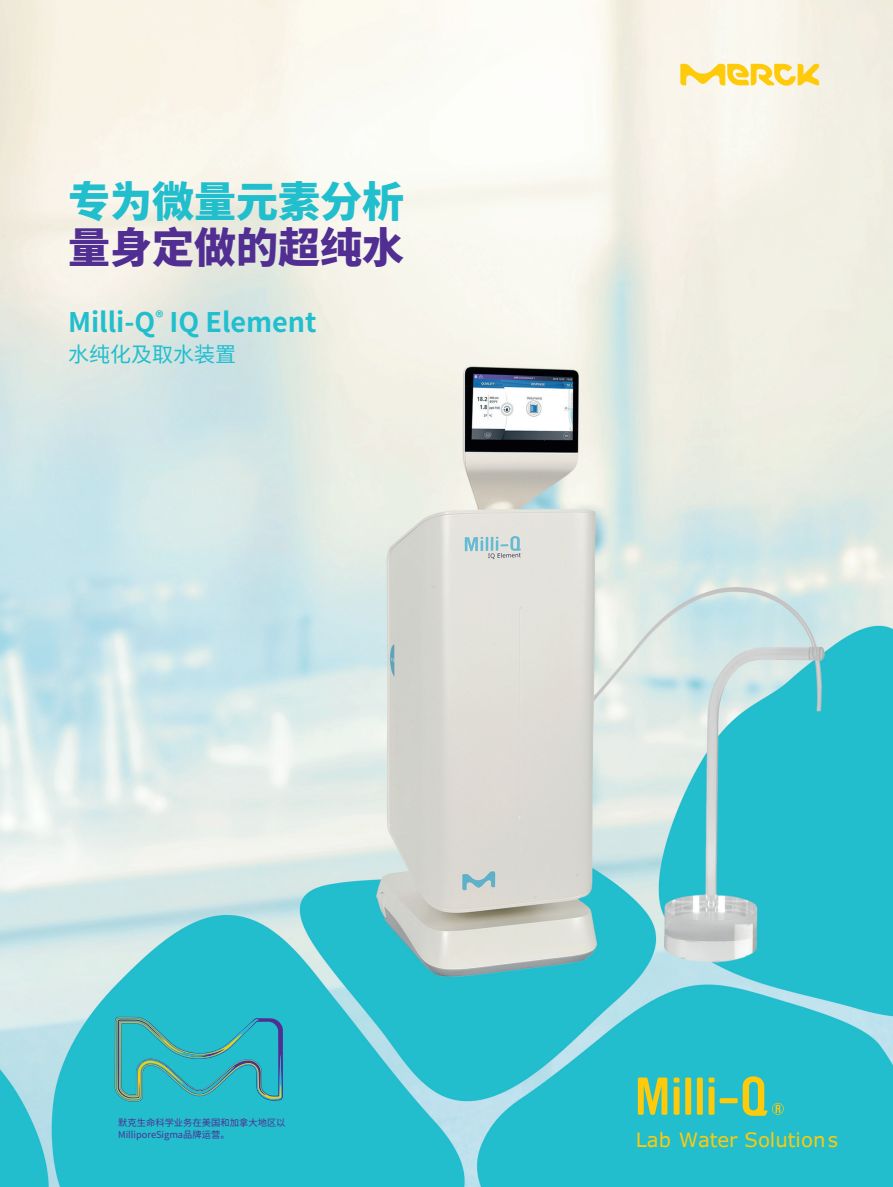
<style>
.page{position:relative;width:893px;height:1187px;background:#fff}
.page>*{position:absolute;margin:0;border:0;box-sizing:border-box;transform-origin:0 0}
.t1{font:900 42px "Noto Sans CJ Ksc";color:#21bece}
.t2{font:900 42px "Noto Sans CJ Ksc";color:#502e92}
.t3{font:700 27px "Noto Sans CJ Ksc";color:#21bece}
.t4{font:21px "Noto Sans CJ Ksc";color:#21bece}
.t5{font:19.65px "Verdana Pro";color:#feca0a}
.t6{font:9.3px/11.1px "Noto Sans CJ Ksc";color:#502e92}
</style>
<div class="page">
<img style="left:0;top:0;width:893px;height:1186px">
<svg style="left:638px;top:1077px;width:29px;height:37px"></svg>
<div style="left:697px;top:1077px;width:6px;height:37px;background:#feca0a"></div>
<svg style="left:709px;top:1077px;width:5px;height:5px"></svg>
<div style="left:685px;top:1077px;width:6px;height:37px;background:#feca0a"></div>
<div style="left:674px;top:1086px;width:5px;height:28px;background:#feca0a"></div>
<svg style="left:743px;top:1076px;width:41px;height:39px;background:#74c284"></svg>
<div style="left:709px;top:1086px;width:5px;height:28px;background:#feca0a"></div>
<svg style="left:720px;top:1097px;width:18px;height:6px"></svg>
<svg style="left:674px;top:1077px;width:5px;height:5px"></svg>
<svg style="left:115px;top:1016px;width:168px;height:85px;background:#32b2bd"></svg>
<svg style="left:680px;top:64px;width:139px;height:22px;background:#fbdc69"></svg>
<h1 class="t1" style="left:68px;top:178px;width:338px">专为微量元素分析</h1>
<h1 class="t2" style="left:68px;top:224px;width:338px">量身定做的超纯水</h1>
<h2 class="t3" style="left:68px;top:307px;width:250px">Milli-Q<sup>®</sup> IQ Element</h2>
<h3 class="t4" style="left:68px;top:342px;width:170px">水纯化及取水装置</h3>
<p class="t6" style="left:118px;top:1117px;width:169px">默克生命科学业务在美国和加拿大地区以<br>MilliporeSigma品牌运营。</p>
<h3 class="t5" style="left:636px;top:1127px;width:204px">Lab Water Solutions</h3>
</div>
